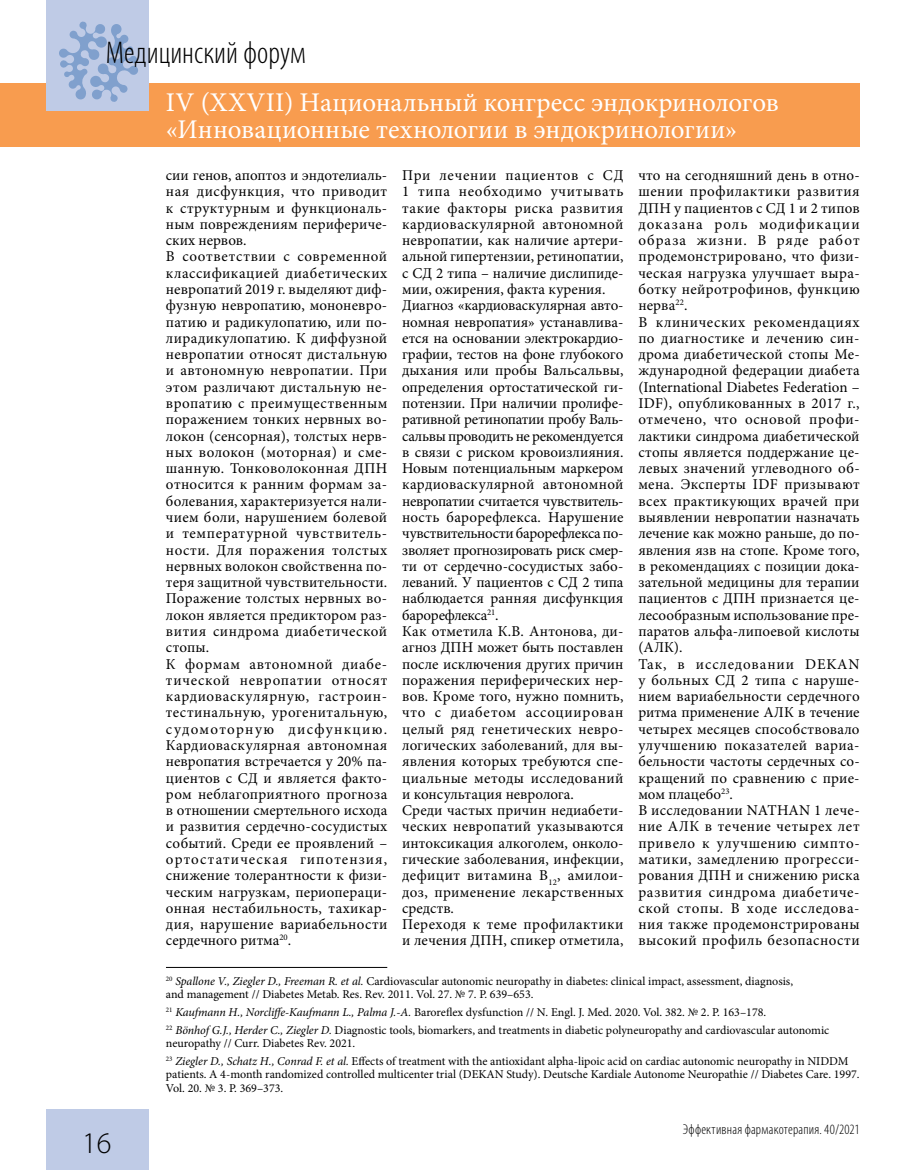
<style>
.page{position:relative;width:915px;height:1170px;background:#fff}
.page>*{position:absolute;margin:0;border:0;box-sizing:border-box;transform-origin:0 0}
.t1{font:300 condensed 31.5px "Myriad Pro";color:#000}
.t2{font:300 30px "Myriad Pro";color:#000}
.t3{font:27px/27px "Minion Pro";letter-spacing:.005em;color:#fff}
.t4{font:15px/16.4px "Minion Pro";letter-spacing:.015em;color:#000}
.t5{font:300 condensed 14.25px "Myriad Pro";letter-spacing:.015em;color:#000}
.t6{font:12px/13.5px "Minion Pro";color:#000}
.s1{font-style:italic}
</style>
<div class="page">
<div style="left:0;top:83px;width:859px;height:64px;background:#f89c4f"></div>
<div style="left:47px;top:0;width:102px;height:111px;background:#bfcbe6"></div>
<div style="left:47px;top:1108px;width:102px;height:61px;background:#bfcbe6"></div>
<svg style="left:59px;top:22px;width:79px;height:80px"></svg>
<hr style="left:166px;top:967px;width:221px;height:1px;background:#000">
<h1 class="t1" style="left:106px;top:34px;width:201px">Медицинский форум</h1>
<h2 class="t2" style="left:82px;top:1125px;width:31px">16</h2>
<h3 class="t3" style="left:166px;top:89px;width:614px">IV (XXVII) Национальный конгресс эндокринологов «Инновационные технологии в эндокринологии»</h3>
<p class="t4" style="left:166px;top:167px;width:223px">сии генов, апоптоз и эндотелиаль&shy;ная дисфункция, что приводит к структурным и функциональ&shy;ным повреждениям перифериче&shy;ских нервов.<br>В соответствии с современной классификацией диабетических невропатий 2019 г. выделяют диф&shy;фузную невропатию, мононевро&shy;патию и радикулопатию, или по&shy;лирадикулопатию. К диффузной невропатии относят дистальную и автономную невропатии. При этом различают дистальную не&shy;вропатию с преимущественным поражением тонких нервных во&shy;локон (сенсорная), толстых нерв&shy;ных волокон (моторная) и сме&shy;шанную. Тонковолоконная ДПН относится к ранним формам за&shy;болевания, характеризуется нали&shy;чием боли, нарушением болевой и температурной чувствитель&shy;ности. Для поражения толстых нервных волокон свойственна по&shy;теря защитной чувствительности.<br>Поражение толстых нервных во&shy;локон является предиктором раз&shy;вития синдрома диабетической стопы.<br>К формам автономной диабе&shy;тической невропатии относят кардиоваскулярную, гастроин&shy;тестинальную, урогенитальную, судомоторную дисфункцию.<br>Кардиоваскулярная автономная невропатия встречается у 20% па&shy;циентов с СД и является факто&shy;ром неблагоприятного прогноза в отношении смертельного исхода и развития сердечно-сосудистых событий. Среди ее проявлений – ортостатическая гипотензия, снижение толерантности к физи&shy;ческим нагрузкам, периопераци&shy;онная нестабильность, тахикар&shy;дия, нарушение вариабельности сердечного ритма<sup>20</sup>.</p>
<p class="t4" style="left:402px;top:167px;width:223px">При лечении пациентов с СД<br>1 типа необходимо учитывать такие факторы риска развития кардиоваскулярной автономной невропатии, как наличие артери&shy;альной гипертензии, ретинопатии, с СД 2 типа – наличие дислипиде&shy;мии, ожирения, факта курения.<br>Диагноз «кардиоваскулярная авто&shy;номная невропатия» устанавлива&shy;ется на основании электрокардио&shy;графии, тестов на фоне глубокого дыхания или пробы Вальсальвы, определения ортостатической ги&shy;потензии. При наличии пролифе&shy;ративной ретинопатии пробу Валь&shy;сальвы проводить не рекомендуется в связи с риском кровоизлияния.<br>Новым потенциальным маркером кардиоваскулярной автономной невропатии считается чувствитель&shy;ность барорефлекса. Нарушение чувствительности барорефлекса по&shy;зволяет прогнозировать риск смер&shy;ти от сердечно-сосудистых забо&shy;леваний. У пациентов с СД 2 типа наблюдается ранняя дисфункция барорефлекса<sup>21</sup>.<br>Как отметила К.В. Антонова, ди&shy;агноз ДПН может быть поставлен после исключения других причин поражения периферических нер&shy;вов. Кроме того, нужно помнить, что с диабетом ассоциирован целый ряд генетических невро&shy;логических заболеваний, для вы&shy;явления которых требуются спе&shy;циальные методы исследований и консультация невролога.<br>Среди частых причин недиабети&shy;ческих невропатий указываются интоксикация алкоголем, онколо&shy;гические заболевания, инфекции, дефицит витамина В<sub>12</sub>, амилои&shy;доз, применение лекарственных средств.<br>Переходя к теме профилактики и лечения ДПН, спикер отметила,</p>
<p class="t4" style="left:638px;top:167px;width:223px">что на сегодняшний день в отно&shy;шении профилактики развития<br>ДПН у пациентов с СД 1 и 2 типов доказана роль модификации образа жизни. В ряде работ продемонстрировано, что физи&shy;ческая нагрузка улучшает выра&shy;ботку нейротрофинов, функцию нерва<sup>22</sup>.<br>В клинических рекомендациях по диагностике и лечению син&shy;дрома диабетической стопы Ме&shy;ждународной федерации диабета (International Diabetes Federation –<br>IDF), опубликованных в 2017 г., отмечено, что основой профи&shy;лактики синдрома диабетической стопы является поддержание це&shy;левых значений углеводного об&shy;мена. Эксперты IDF призывают всех практикующих врачей при выявлении невропатии назначать лечение как можно раньше, до по&shy;явления язв на стопе. Кроме того, в рекомендациях с позиции дока&shy;зательной медицины для терапии пациентов с ДПН признается це&shy;лесообразным использование пре&shy;паратов альфа-липоевой кислоты (АЛК).<br>Так, в исследовании DEKAN у больных СД 2 типа с наруше&shy;нием вариабельности сердечного ритма применение АЛК в течение четырех месяцев способствовало улучшению показателей вариа&shy;бельности частоты сердечных со&shy;кращений по сравнению с прие&shy;мом плацебо<sup>23</sup>.<br>В исследовании NATHAN 1 лече&shy;ние АЛК в течение четырех лет привело к улучшению симпто&shy;матики, замедлению прогресси&shy;рования ДПН и снижению риска развития синдрома диабетиче&shy;ской стопы. В ходе исследова&shy;ния также продемонстрированы высокий профиль безопасности</p>
<p class="t6" style="left:166px;top:974px;width:628px"><sup>20</sup> <span class="s1">Spallone V., Ziegler D., Freeman R. et al.</span> Cardiovascular autonomic neuropathy in diabetes: clinical impact, assessment, diagnosis, and management // Diabetes Metab. Res. Rev. 2011. Vol. 27. № 7. P. 639–653.</p>
<p class="t6" style="left:166px;top:1003px;width:664px;line-height:17.7px"><sup>21</sup> <span class="s1">Kaufmann H., Norcliffe-Kaufmann L., Palma J.-A.</span> Baroreflex dysfunction // N. Engl. J. Med. 2020. Vol. 382. № 2. P. 163–178.<br><sup>22</sup> <span class="s1">Bönhof G.J., Herder C., Ziegler D.</span> Diagnostic tools, biomarkers, and treatments in diabetic polyneuropathy and cardiovascular autonomic</p>
<p class="t6" style="left:166px;top:1034px;width:683px;line-height:17.7px">neuropathy // Curr. Diabetes Rev. 2021.<br><sup>23</sup> <span class="s1">Ziegler D., Schatz H., Conrad F. et al.</span> Effects of treatment with the antioxidant alpha-lipoic acid on cardiac autonomic neuropathy in NIDDM</p>
<p class="t6" style="left:166px;top:1067px;width:695px">patients. A 4-month randomized controlled multicenter trial (DEKAN Study). Deutsche Kardiale Autonome Neuropathie // Diabetes Care. 1997.<br>Vol. 20. № 3. P. 369–373.</p>
<p class="t5" style="left:682px;top:1120px;width:178px">Эффективная фармакотерапия. 40/2021</p>
</div>
